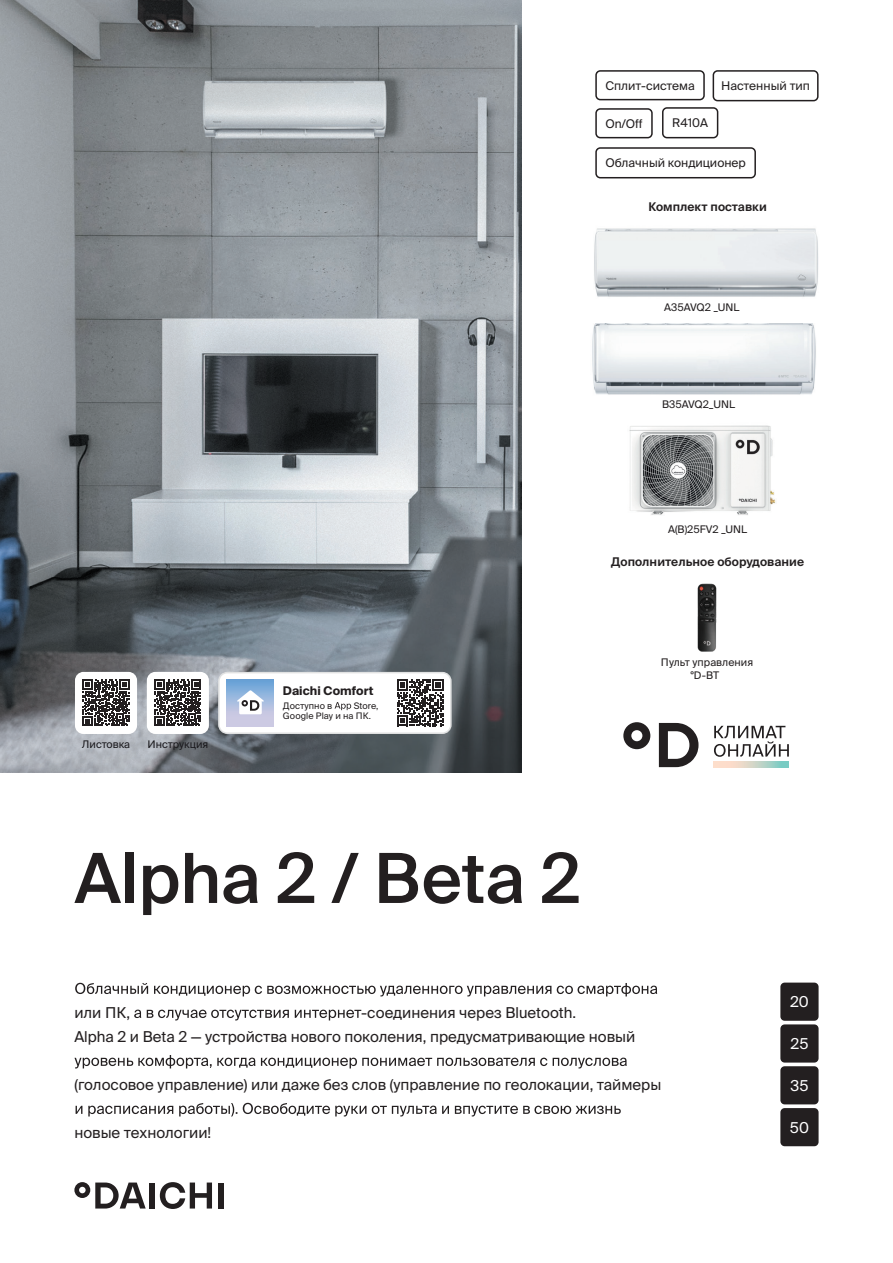
<style>
.page{position:relative;width:893px;height:1263px;background:#fff}
.page>*{position:absolute;margin:0;border:0;box-sizing:border-box;transform-origin:0 0}
.t1{font:500 69px "Suisse Intl";color:#231f20}
.t2{font:15px/24px "Suisse Intl";color:#231f20}
.t3{font:15px "Suisse Intl";color:#fff}
.t4{font:12px "Suisse Intl";color:#231f20}
.t5{font:600 12px "Suisse Intl";letter-spacing:.005em;color:#231f20}
.t6{font:700 12px "Suisse Intl";letter-spacing:.005em;color:#231f20}
.t7{font:10.5px/13.5px "Suisse Intl";color:#231f20;text-align:center}
.t8{font:10.5px "Suisse Intl";color:#1a191d}
.t9{font:9px/10.8px "Suisse Intl";letter-spacing:.005em;color:#231f20}
</style>
<div class="page">
<img style="left:0;top:0;width:522px;height:772px">
<svg style="left:75px;top:983px;width:582px;height:13px"></svg>
<svg style="left:134px;top:1009px;width:227px;height:11px"></svg>
<svg style="left:74px;top:1055px;width:553px;height:13px"></svg>
<svg style="left:76px;top:1103px;width:545px;height:13px"></svg>
<div style="left:780px;top:982px;width:39px;height:39px;background:#231f20;border-radius:4px"></div>
<div style="left:780px;top:1024px;width:39px;height:38px;background:#231f20;border-radius:4px"></div>
<div style="left:780px;top:1066px;width:39px;height:38px;background:#231f20;border-radius:4px"></div>
<div style="left:780px;top:1108px;width:39px;height:38px;background:#231f20;border-radius:4px"></div>
<div style="left:75px;top:672px;width:62px;height:62px;background:#fff;border-radius:9px"></div>
<svg style="left:83px;top:680px;width:46px;height:46px"></svg>
<div style="left:147px;top:672px;width:62px;height:62px;background:#fff;border-radius:9px"></div>
<svg style="left:155px;top:680px;width:46px;height:46px"></svg>
<div style="left:713px;top:70px;width:106px;height:31px;border:2px solid #231f20;border-radius:4px"></div>
<div style="left:595px;top:70px;width:110px;height:30px;border:2px solid #231f20;border-radius:4px"></div>
<div style="left:662px;top:107px;width:56px;height:31px;border:2px solid #231f20;border-radius:4px"></div>
<img style="left:594px;top:228px;width:224px;height:69px">
<svg style="left:659px;top:723px;width:39px;height:44px"></svg>
<svg style="left:623px;top:722px;width:27px;height:27px"></svg>
<svg style="left:714px;top:726px;width:75px;height:31px"></svg>
<svg style="left:714px;top:761px;width:75px;height:6px"></svg>
<div style="left:219px;top:673px;width:232px;height:60px;background:#fff;border-radius:9px"></div>
<div style="left:218px;top:672px;width:234px;height:62px;border:2px solid #e1e2e2;border-radius:9px"></div>
<svg style="left:335px;top:702px;width:16px;height:8px"></svg>
<svg style="left:397px;top:679px;width:47px;height:47px"></svg>
<svg style="left:227px;top:680px;width:46px;height:46px"></svg>
<svg style="left:237px;top:690px;width:27px;height:24px"></svg>
<img style="left:592px;top:323px;width:224px;height:72px">
<img style="left:629px;top:425px;width:147px;height:90px">
<img style="left:697px;top:583px;width:20px;height:69px">
<div style="left:595px;top:147px;width:161px;height:31px;border:2px solid #231f20;border-radius:4px"></div>
<div style="left:595px;top:108px;width:58px;height:30px;border:2px solid #231f20;border-radius:4px"></div>
<div style="left:150px;top:1182px;width:5px;height:26px;background:#231f20"></div>
<div style="left:218px;top:1182px;width:5px;height:26px;background:#231f20"></div>
<svg style="left:160px;top:1182px;width:52px;height:27px"></svg>
<svg style="left:74px;top:1182px;width:72px;height:26px"></svg>
<p class="t4" style="left:605px;top:78px;width:91px">Сплит-система</p>
<p class="t4" style="left:721px;top:79px;width:90px">Настенный тип</p>
<p class="t4" style="left:672px;top:116px;width:37px">R410A</p>
<p class="t4" style="left:605px;top:116px;width:39px">On/Off</p>
<p class="t4" style="left:605px;top:156px;width:142px">Облачный кондиционер</p>
<p class="t5" style="left:648px;top:200px;width:120px">Комплект поставки</p>
<p class="t7" style="left:664px;top:301px;width:77px">A35AVQ2 _UNL</p>
<p class="t7" style="left:662px;top:398px;width:74px">B35AVQ2_UNL</p>
<p class="t7" style="left:668px;top:523px;width:81px">A(B)25FV2 _UNL</p>
<p class="t5" style="left:611px;top:555px;width:194px">Дополнительное оборудование</p>
<p class="t8" style="left:82px;top:738px;width:50px">Листовка</p>
<p class="t8" style="left:147px;top:738px;width:62px">Инструкция</p>
<p class="t6" style="left:283px;top:684px;width:92px">Daichi Comfort</p>
<p class="t9" style="left:283px;top:700px;width:51px">Доступно в</p>
<p class="t9" style="left:283px;top:700px;width:97px;text-indent:71px">Store,<br>Google Play и на ПК.</p>
<p class="t7" style="left:661px;top:655px;width:94px">Пульт управления °D-BT</p>
<h1 class="t1" style="left:74px;top:839px;width:507px">Alpha 2 / Beta 2</h1>
<p class="t2" style="left:74px;top:1001px;width:562px;text-indent:287px">-соединения через Bluetooth.<br>Alpha 2 и Beta 2 — устройства нового поколения, предусматривающие новый</p>
<p class="t2" style="left:74px;top:1073px;width:588px">(голосовое управление) или даже без слов (управление по геолокации, таймеры</p>
<p class="t2" style="left:74px;top:1121px;width:138px">новые технологии!</p>
<p class="t2" style="left:74px;top:1001px;width:57px">или ПК,</p>
<p class="t3" style="left:790px;top:993px;width:20px">20</p>
<p class="t3" style="left:790px;top:1035px;width:19px">25</p>
<p class="t3" style="left:790px;top:1077px;width:19px">35</p>
<p class="t3" style="left:790px;top:1119px;width:21px">50</p>
</div>
